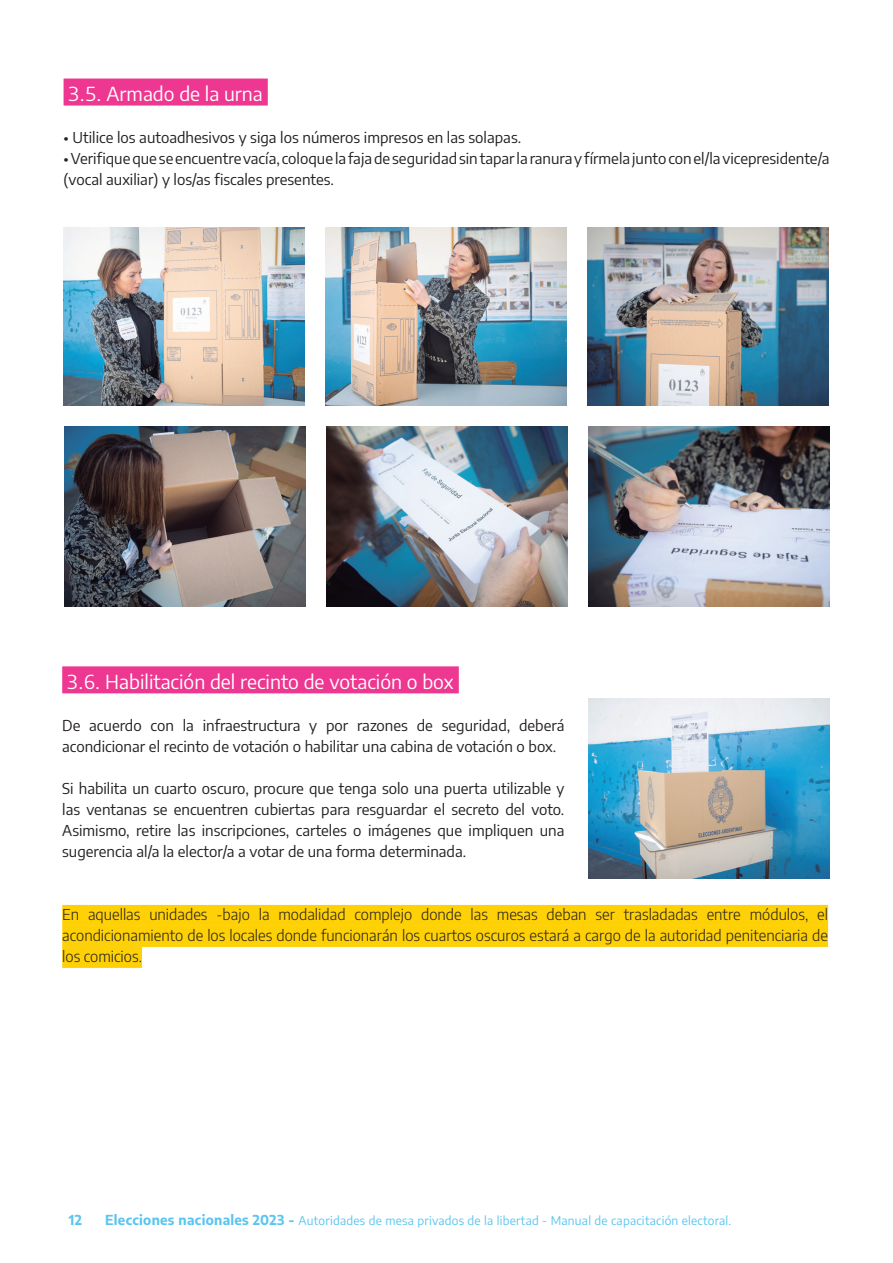
<style>
.page{position:relative;width:893px;height:1263px;background:#fff}
.page>*{position:absolute;margin:0;border:0;box-sizing:border-box;transform-origin:0 0}
.t1{font:19.35px "Encode Sans";color:#fff}
.t2{font:15px/21px "Encode Sans";color:#231f20}
.t3{font:300 15px/21px "Encode Sans";color:#231f20;text-align:justify}
.t4{font:700 13.5px "Encode Sans";color:#5ac5f0}
.t5{font:12px "Encode Sans";letter-spacing:.02em;color:#5ac5f0}
.s1{font-weight:700;font-size:13.5px}
</style>
<div class="page">
<div style="left:64px;top:79px;width:204px;height:27px;background:#ed3790"></div>
<img style="left:63px;top:228px;width:242px;height:177px">
<img style="left:325px;top:228px;width:241px;height:177px">
<img style="left:588px;top:228px;width:241px;height:177px">
<img style="left:64px;top:427px;width:241px;height:179px">
<img style="left:326px;top:427px;width:241px;height:179px">
<img style="left:588px;top:427px;width:241px;height:179px">
<img style="left:588px;top:698px;width:241px;height:180px">
<div style="left:62px;top:666px;width:397px;height:27px;background:#ed3790"></div>
<div style="left:62px;top:905px;width:766px;height:21px;background:#fed006"></div>
<div style="left:62px;top:926px;width:766px;height:21px;background:#fed006"></div>
<div style="left:62px;top:947px;width:80px;height:21px;background:#fed006"></div>
<p class="t1" style="left:68px;top:80px;width:196px">3.5. Armado de la urna</p>
<p class="t2" style="left:64px;top:126px;width:459px">• Utilice los autoadhesivos y siga los números impresos en las solapas.</p>
<p class="t2" style="left:64px;top:147px;width:767px">• Verifique que se encuentre vacía, coloque la faja de seguridad sin tapar la ranura y fírmela junto con el/la vicepresidente/a (vocal auxiliar) y los/as fiscales presentes.</p>
<p class="t1" style="left:67px;top:668px;width:388px">3.6. Habilitación del recinto de votación o box</p>
<p class="t2" style="left:62px;top:714px;width:504px">De acuerdo con la infraestructura y por razones de seguridad, deberá acondicionar el recinto de votación o habilitar una cabina de votación o box.</p>
<p class="t2" style="left:62px;top:777px;width:504px;text-align:justify">Si habilita un cuarto oscuro, procure que tenga solo una puerta utilizable y las ventanas se encuentren cubiertas para resguardar el secreto del voto.<br>Asimismo, retire las inscripciones, carteles o imágenes que impliquen una sugerencia al/a la elector/a a votar de una forma determinada.</p>
<p class="t3" style="left:62px;top:903px;width:767px">En aquellas unidades -bajo la modalidad complejo donde las mesas deban ser trasladadas entre módulos, el acondicionamiento de los locales donde funcionarán los cuartos oscuros estará a cargo de la autoridad penitenciaria de los comicios.</p>
<p class="t4" style="left:69px;top:1210px;width:15px">12</p>
<p class="t5" style="left:105px;top:1212px;width:628px"><span class="s1">Elecciones nacionales 2023 -</span> Autoridades de mesa privados de la libertad - Manual de capacitación electoral.</p>
</div>
